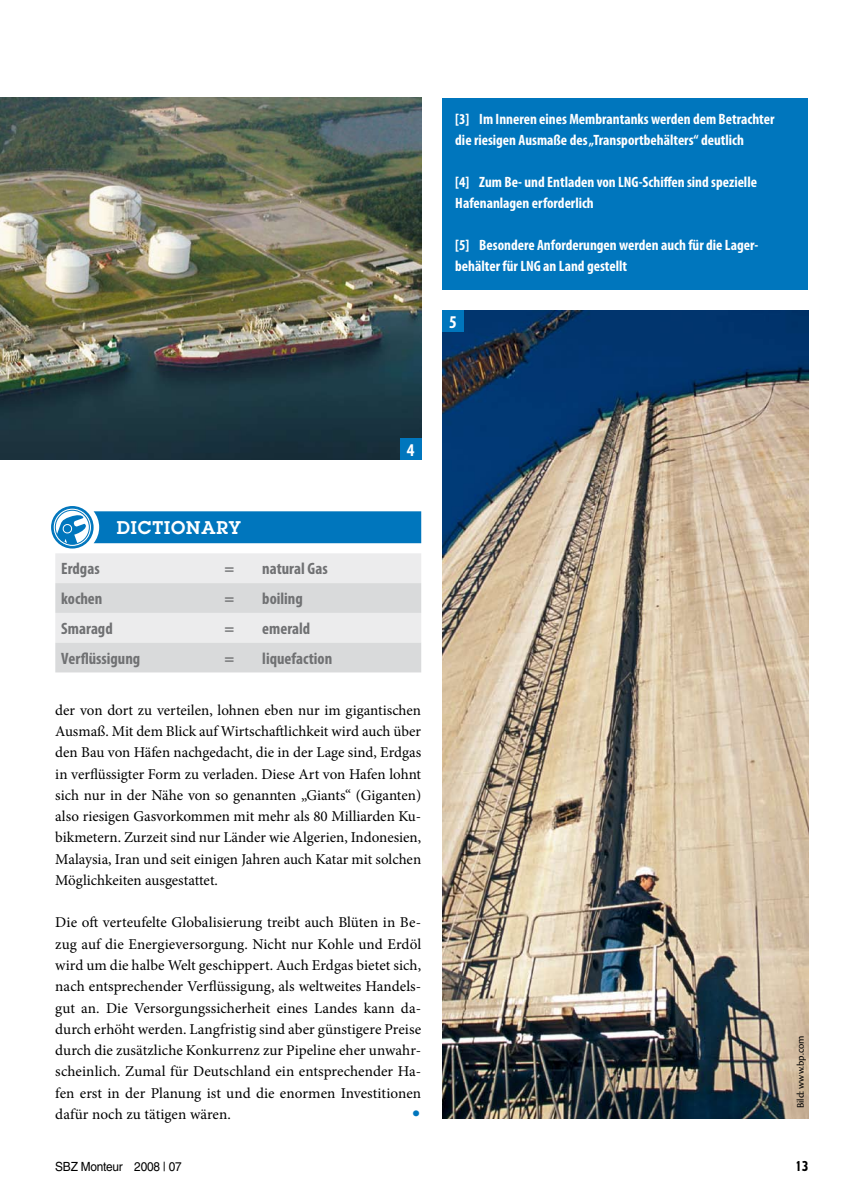
<style>
.page{position:relative;width:851px;height:1204px;background:#fff}
.page>*{position:absolute;margin:0;border:0;box-sizing:border-box;transform-origin:0 0}
.t1{font:600 18px "Lubalin Graph Std";letter-spacing:.05em;color:#fff}
.t2{font:700 condensed 18px "Myriad Pro";color:#fff}
.t3{font:700 condensed 16.5px "Myriad Pro";color:#707173}
.t4{font:15px/21.3px "Minion Pro";color:#000;text-align:justify}
.t5{font:700 condensed 15px/21px "Myriad Pro";color:#fff}
.t6{font:15px "European Pi Std 3";color:#0076bd}
.t7{font:800 condensed 13.5px "Tempo Std";color:#000}
.t8{font:12.6px "Helvetica LT Std";letter-spacing:-.02em;color:#000;scale:.94 1}
.t9{font:10.5px "Cronos Pro";color:#000}
</style>
<div class="page">
<img style="left:0;top:98px;width:421px;height:361px">
<img style="left:442px;top:310px;width:366px;height:808px">
<svg style="left:52px;top:507px;width:40px;height:40px"></svg>
<div style="left:51px;top:506px;width:43px;height:42px;border:3px solid #0076bd;border-radius:50%"></div>
<svg style="left:53px;top:508px;width:38px;height:38px"></svg>
<div style="left:53px;top:508px;width:38px;height:38px;border:1px solid #0076bd;border-radius:50%"></div>
<svg style="left:55px;top:514px;width:32px;height:30px"></svg>
<div style="left:55px;top:510px;width:35px;height:34px;border:1px solid #0076bd;border-radius:50%"></div>
<div style="left:94px;top:511px;width:327px;height:32px;background:#0076bd"></div>
<svg style="left:55px;top:553px;width:366px;height:119px;background:#e2e3e4"></svg>
<div style="left:442px;top:98px;width:366px;height:191px;background:#0076bd"></div>
<div style="left:400px;top:438px;width:21px;height:21px;background:#0076bd"></div>
<div style="left:442px;top:310px;width:21px;height:22px;background:#0076bd"></div>
<p class="t5" style="left:455px;top:108px;width:321px">[3] I m Inneren eines Membrantanks werden dem Betrachter die riesigen Ausmaße des „Transportbehälters“ deutlich</p>
<p class="t5" style="left:455px;top:171px;width:303px">[4] Zum Be- und Entladen von LNG-Schiffen sind spezielle -Hafenanlagen erforderlich</p>
<p class="t5" style="left:455px;top:234px;width:303px">[5] Besondere Anforderungen werden auch für die Lager&shy;behälter für LNG an Land gestellt</p>
<p class="t2" style="left:449px;top:311px;width:9px">5</p>
<p class="t1" style="left:117px;top:515px;width:126px">DICTIONARY</p>
<p class="t3" style="left:61px;top:558px;width:40px">Erdgas</p>
<p class="t3" style="left:224px;top:558px;width:11px">=</p>
<p class="t3" style="left:262px;top:558px;width:67px">natural Gas</p>
<p class="t3" style="left:61px;top:588px;width:43px">kochen</p>
<p class="t3" style="left:224px;top:588px;width:11px">=</p>
<p class="t3" style="left:262px;top:588px;width:42px">boiling</p>
<p class="t3" style="left:61px;top:618px;width:53px">Smaragd</p>
<p class="t3" style="left:224px;top:618px;width:11px">=</p>
<p class="t3" style="left:262px;top:618px;width:49px">emerald</p>
<p class="t3" style="left:61px;top:648px;width:81px">Verflüssigung</p>
<p class="t3" style="left:224px;top:648px;width:11px">=</p>
<p class="t3" style="left:262px;top:648px;width:71px">liquefaction</p>
<p class="t2" style="left:406px;top:438px;width:9px">4</p>
<p class="t4" style="left:55px;top:699px;width:367px">der von dort zu verteilen, lohnen eben nur im gigantischen Ausmaß. Mit dem Blick auf Wirtschaftlichkeit wird auch über den Bau von Häfen nachgedacht, die in der Lage sind, Erdgas in verflüssigter Form zu verladen. Diese Art von Hafen lohnt sich nur in der Nähe von so genannten „Giants“ (Giganten) also riesigen Gasvorkommen mit mehr als 80 Milliarden Ku&shy;bikmetern. Zurzeit sind nur Länder wie Algerien, Indonesien, Malaysia, Iran und seit einigen Jahren auch Katar mit solchen Möglichkeiten ausgestattet.</p>
<p class="t4" style="left:55px;top:912px;width:367px">Die oft verteufelte Globalisierung treibt auch Blüten in Be&shy;zug auf die Energieversorgung. Nicht nur Kohle und Erdöl wird um die halbe Welt geschippert. Auch Erdgas bietet sich, nach entsprechender Verflüssigung, als weltweites Handels&shy;gut an. Die Versorgungssicherheit eines Landes kann da&shy;durch erhöht werden. Langfristig sind aber günstigere Preise durch die zusätzliche Konkurrenz zur Pipeline eher unwahr&shy;scheinlich. Zumal für Deutschland ein entsprechender Ha&shy;fen erst in der Planung ist und die enormen Investitionen dafür noch zu tätigen wären.</p>
<p class="t6" style="left:411px;top:1103px;width:12px">•</p>
<p class="t9" style="left:794px;top:1108px;width:74px;rotate:-90deg">Bild: www.bp.com</p>
<p class="t8" style="left:55px;top:1158px;width:136px">SBZ Monteur 2008 | 07</p>
<p class="t7" style="left:795px;top:1157px;width:14px">13</p>
</div>
